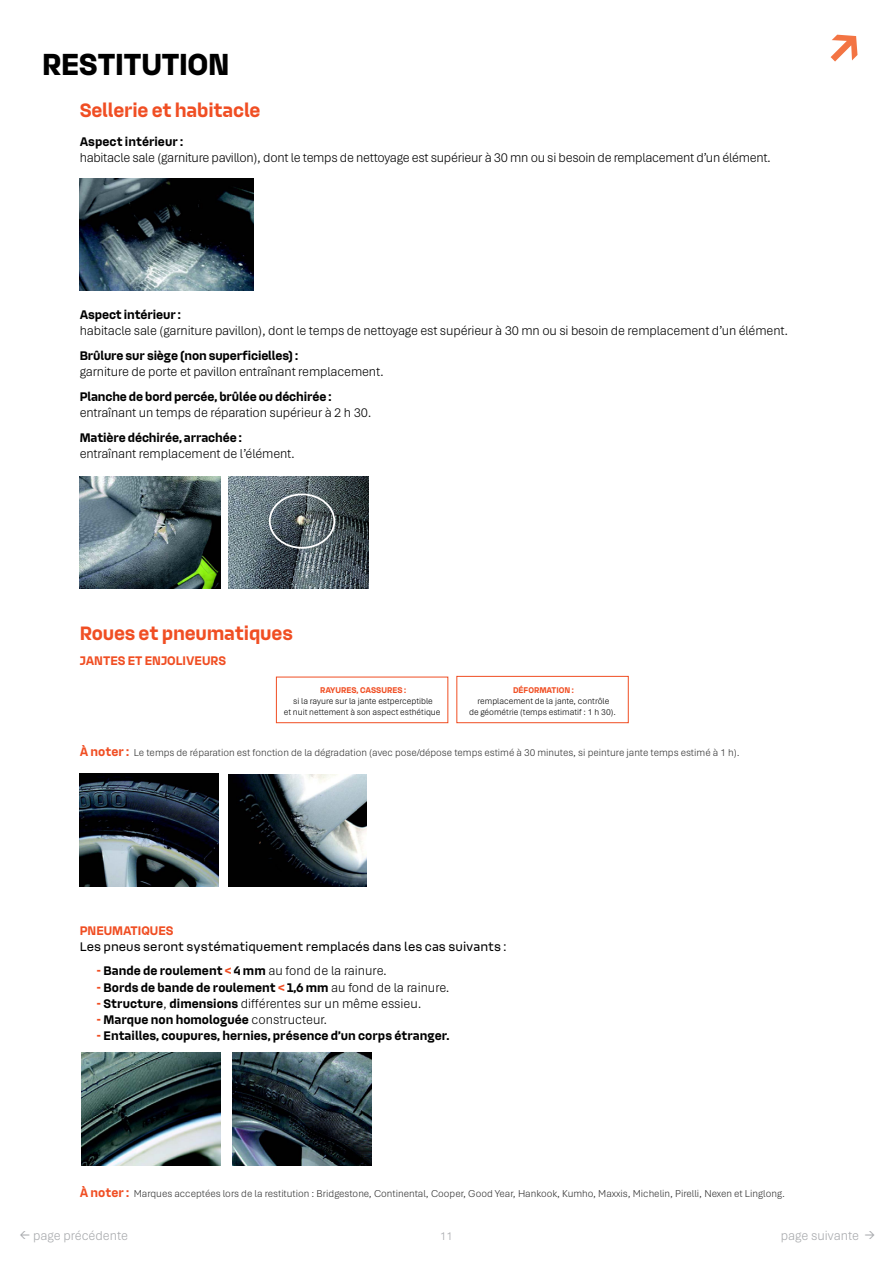
<style>
.page{position:relative;width:893px;height:1263px;background:#fff}
.page>*{position:absolute;margin:0;border:0;box-sizing:border-box;transform-origin:0 0}
.t1{font:700 64.5px "Aptos";color:#f37443}
.t2{font:33px "MBLZ Title";letter-spacing:.005em;color:#000}
.t3{font:700 21px "MBLZ";letter-spacing:-.01em;color:#f04e23}
.t4{font:300 13.5px "Aptos";letter-spacing:-.01em;color:#000}
.t5{font:700 13.5px "MBLZ";color:#000}
.t6{font:13.5px "MBLZ Text";color:#000}
.t7{font:700 13.5px "MBLZ";color:#f04e23}
.t8{font:300 13.5px "Aptos";color:#a7a9ac}
.t9{font:300 12px "Aptos";color:#a7a9ac}
.t10{font:300 10.5px "Aptos";color:#333}
.t11{font:300 9px/10.8px "Aptos";color:#000;text-align:center}
.t12{font:700 9px "MBLZ";color:#f04e23}
.s1{font-family:"MBLZ";font-weight:700;font-size:13.5px;color:#f04e23}
.s2{font-family:"MBLZ Alternate";font-weight:400;color:#f04e23}
.s3{color:#f04e23}
.s4{font-family:"Aptos";font-weight:300}
.s5{font-family:"MBLZ";font-weight:700}
.s6{font-size:18px}
</style>
<div class="page">
<div style="left:276px;top:677px;width:172px;height:46px;border:1px solid #f04e23"></div>
<div style="left:456px;top:676px;width:173px;height:47px;border:1px solid #f04e23"></div>
<img style="left:80px;top:179px;width:174px;height:112px">
<img style="left:81px;top:1053px;width:139px;height:112px">
<img style="left:232px;top:1053px;width:139px;height:112px">
<img style="left:80px;top:476px;width:140px;height:112px">
<img style="left:228px;top:476px;width:141px;height:113px">
<div style="left:269px;top:493px;width:66px;height:56px;border:2px solid #fff;border-radius:50%"></div>
<img style="left:80px;top:774px;width:139px;height:112px">
<img style="left:228px;top:774px;width:138px;height:113px">
<h2 class="t2" style="left:43px;top:48px;width:188px">RESTITUTION</h2>
<h3 class="t3" style="left:80px;top:99px;width:182px">Sellerie et habitacle</h3>
<p class="t5" style="left:80px;top:135px;width:105px">Aspect intérieur :</p>
<p class="t4" style="left:80px;top:149px;width:693px">habitacle sale (garniture pavillon), dont le temps de nettoyage est supérieur à 30 mn ou si besoin de remplacement d’un élément.</p>
<h1 class="t1" style="left:825px;top:4px;width:40px">↗</h1>
<p class="t5" style="left:80px;top:308px;width:103px">Aspect intérieur :</p>
<p class="t4" style="left:80px;top:322px;width:710px">habitacle sale (garniture pavillon), dont le temps de nettoyage est supérieur à 30 mn ou si besoin de remplacement d’un élément.</p>
<p class="t5" style="left:80px;top:348px;width:220px">Brûlure sur siège (non superficielles) :</p>
<p class="t4" style="left:80px;top:363px;width:306px">garniture de porte et pavillon entraînant remplacement.</p>
<p class="t5" style="left:80px;top:389px;width:253px">Planche de bord percée, brûlée ou déchirée :</p>
<p class="t4" style="left:80px;top:404px;width:293px">entraînant un temps de réparation supérieur à 2 h 30.</p>
<p class="t5" style="left:80px;top:430px;width:164px">Matière déchirée, arrachée :</p>
<p class="t4" style="left:80px;top:444px;width:217px">entraînant remplacement de l’élément.</p>
<h3 class="t3" style="left:80px;top:622px;width:215px">Roues et pneumatiques</h3>
<p class="t7" style="left:80px;top:653px;width:148px">JANTES ET ENJOLIVEURS</p>
<p class="t12" style="left:513px;top:685px;width:62px">DÉFORMATION :</p>
<p class="t11" style="left:469px;top:695px;width:148px">remplacement de la jante, contrôle<br>de géométrie (temps estimatif : 1 h 30).</p>
<p class="t10" style="left:80px;top:746px;width:662px"><span class="s1">À noter :</span> Le temps de réparation est fonction de la dégradation (avec pose/dépose temps estimé à 30 minutes, si peinture jante temps estimé à 1 h).</p>
<p class="t12" style="left:320px;top:686px;width:87px">RAYURES, CASSURES :</p>
<p class="t11" style="left:284px;top:695px;width:158px">si la rayure sur la jante estperceptible<br>et nuit nettement à son aspect esthétique</p>
<p class="t7" style="left:80px;top:923px;width:95px">PNEUMATIQUES</p>
<p class="t6" style="left:80px;top:938px;width:428px">Les pneus seront systématiquement remplacés dans les cas suivants :</p>
<p class="t5" style="left:97px;top:964px;width:292px"><span class="s2">-</span> Bande de roulement <span class="s3">&lt;</span> 4 mm <span class="s4">au fond de la rainure.</span></p>
<p class="t5" style="left:97px;top:980px;width:354px"><span class="s2">-</span> Bords de bande de roulement <span class="s3">&lt;</span> 1,6 mm <span class="s4">au fond de la rainure.</span></p>
<p class="t4" style="left:97px;top:994px;width:326px"><span class="s2">-</span> <span class="s5">Structure</span>, <span class="s5">dimensions</span> différentes sur un même essieu.</p>
<p class="t5" style="left:97px;top:1012px;width:232px"><span class="s2">-</span> Marque non homologuée <span class="s4">constructeur.</span></p>
<p class="t5" style="left:97px;top:1028px;width:354px"><span class="s2">-</span> Entailles, coupures, hernies, présence d’un corps étranger.</p>
<p class="t10" style="left:80px;top:1186px;width:707px"><span class="s1">À noter :</span> Marques acceptées lors de la restitution : Bridgestone, Continental, Cooper, Good Year, Hankook, Kumho, Maxxis, Michelin, Pirelli, Nexen et Linglong.</p>
<p class="t8" style="left:19px;top:1226px;width:110px"><span class="s6">←</span> page précédente</p>
<p class="t9" style="left:440px;top:1228px;width:14px">11</p>
<p class="t8" style="left:781px;top:1226px;width:96px">page suivante <span class="s6">→</span></p>
</div>
